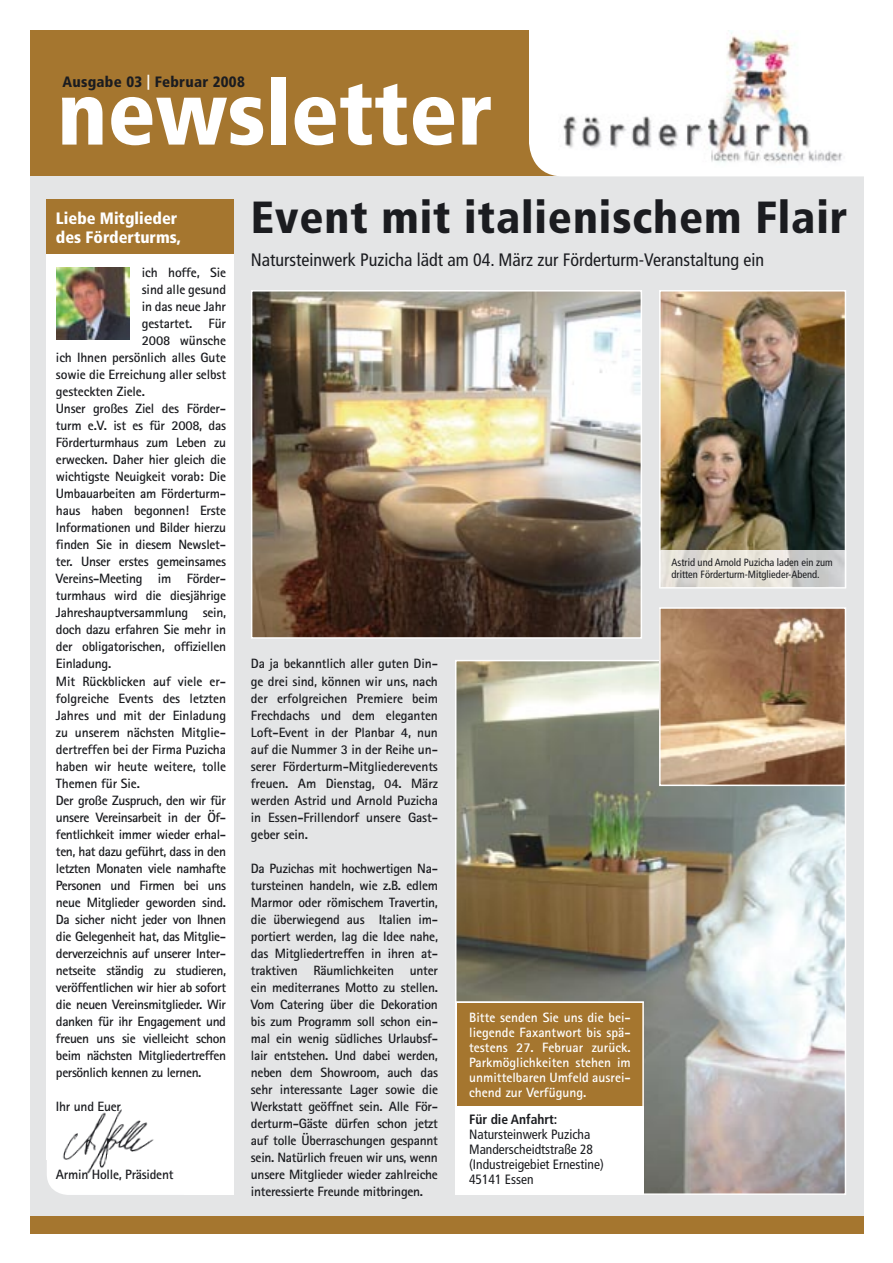
<style>
.page{position:relative;width:893px;height:1263px;background:#fff}
.page>*{position:absolute;margin:0;border:0;box-sizing:border-box;transform-origin:0 0}
.t1{font:900 condensed 90px "Frutiger";color:#fff}
.t2{font:900 condensed 45px "Frutiger";letter-spacing:.02em;color:#1b1c20}
.t3{font:condensed 18px "Frutiger";color:#1b1c20}
.t4{font:900 condensed 16.5px/19.8px "Frutiger";color:#fff}
.t5{font:900 condensed 15px "Frutiger";letter-spacing:.02em;color:#1b1c20}
.t6{font:700 13.5px/17px "AT Rotis Sans Serif";letter-spacing:-.02em;color:#1b1c20;text-align:justify}
.t7{font:700 13.5px/15px "AT Rotis Sans Serif";color:#fff;text-align:justify}
.t8{font:condensed 13.5px/15px "Frutiger";color:#1b1c20}
.t9{font:700 condensed 13.5px "Frutiger";color:#1b1c20}
.t10{font:condensed 10.5px/12.6px "Frutiger";color:#1b1c20}
.s1{color:#fff}
</style>
<div class="page">
<div style="left:30px;top:30px;width:833px;height:1196px;background:#e4e5e6"></div>
<div style="left:47px;top:942px;width:187px;height:253px;background:#fff;border-radius:21px"></div>
<div style="left:47px;top:199px;width:187px;height:961px;background:#fff"></div>
<div style="left:47px;top:199px;width:187px;height:54px;background:#a5762f"></div>
<div style="left:30px;top:30px;width:833px;height:146px;background:#a5762f"></div>
<div style="left:529px;top:30px;width:334px;height:146px;background:#fff"></div>
<div style="left:30px;top:1216px;width:833px;height:17px;background:#a5762f"></div>
<img style="left:559px;top:31px;width:291px;height:136px">
<div style="left:184px;top:1132px;width:50px;height:63px;background:#fff"></div>
<img style="left:62px;top:1109px;width:92px;height:65px">
<img style="left:56px;top:267px;width:73px;height:73px">
<img style="left:251px;top:290px;width:391px;height:349px">
<img style="left:455px;top:660px;width:391px;height:535px">
<img style="left:659px;top:290px;width:187px;height:260px">
<svg style="left:659px;top:550px;width:187px;height:38px"></svg>
<svg style="left:659px;top:607px;width:187px;height:179px;background:#af8b6c"></svg>
<svg style="left:455px;top:1001px;width:189px;height:194px;background:#d1b995"></svg>
<p class="t5" style="left:62px;top:73px;width:184px">Ausgabe 03 <span class="s1">|</span> Februar 2008</p>
<h1 class="t1" style="left:57px;top:59px;width:437px">newsletter</h1>
<p class="t4" style="left:56px;top:208px;width:127px">Liebe Mitglieder des Förderturms,</p>
<p class="t6" style="left:142px;top:264px;width:86px">ich hoffe, Sie</p>
<p class="t6" style="left:142px;top:281px;width:86px">sind alle gesund</p>
<p class="t6" style="left:142px;top:298px;width:86px">in das neue Jahr</p>
<p class="t6" style="left:142px;top:315px;width:86px">gestartet. Für</p>
<p class="t6" style="left:142px;top:332px;width:86px">2008 wünsche</p>
<p class="t6" style="left:56px;top:349px;width:172px">ich Ihnen persönlich alles Gute</p>
<p class="t6" style="left:56px;top:366px;width:172px">sowie die Erreichung aller selbst</p>
<p class="t6" style="left:56px;top:383px;width:91px">gesteckten Ziele.</p>
<p class="t6" style="left:56px;top:400px;width:172px">Unser großes Ziel des Förder-</p>
<p class="t6" style="left:56px;top:417px;width:172px">turm e.V. ist es für 2008, das</p>
<p class="t6" style="left:56px;top:434px;width:172px">Förderturmhaus zum Leben zu</p>
<p class="t6" style="left:56px;top:451px;width:172px">erwecken. Daher hier gleich die</p>
<p class="t6" style="left:56px;top:468px;width:172px">wichtigste Neuigkeit vorab: Die</p>
<p class="t6" style="left:56px;top:485px;width:172px">Umbauarbeiten am Förderturm-</p>
<p class="t6" style="left:56px;top:502px;width:172px">haus haben begonnen! Erste</p>
<p class="t6" style="left:56px;top:519px;width:172px">Informationen und Bilder hierzu</p>
<p class="t6" style="left:56px;top:536px;width:172px">finden Sie in diesem Newslet-</p>
<p class="t6" style="left:56px;top:553px;width:172px">ter. Unser erstes gemeinsames</p>
<p class="t6" style="left:56px;top:570px;width:172px">Vereins-Meeting im Förder-</p>
<p class="t6" style="left:56px;top:587px;width:172px">turmhaus wird die diesjährige</p>
<p class="t6" style="left:56px;top:604px;width:172px">Jahreshauptversammlung sein,</p>
<p class="t6" style="left:56px;top:621px;width:172px">doch dazu erfahren Sie mehr in</p>
<p class="t6" style="left:56px;top:638px;width:172px">der obligatorischen, offiziellen</p>
<p class="t6" style="left:56px;top:655px;width:57px">Einladung.</p>
<p class="t6" style="left:56px;top:672px;width:172px">Mit Rückblicken auf viele er-</p>
<p class="t6" style="left:56px;top:689px;width:172px">folgreiche Events des letzten</p>
<p class="t6" style="left:56px;top:706px;width:172px">Jahres und mit der Einladung</p>
<p class="t6" style="left:56px;top:723px;width:172px">zu unserem nächsten Mitglie-</p>
<p class="t6" style="left:56px;top:740px;width:172px">dertreffen bei der Firma Puzicha</p>
<p class="t6" style="left:56px;top:757px;width:172px">haben wir heute weitere, tolle</p>
<p class="t6" style="left:56px;top:774px;width:86px">Themen für Sie.</p>
<p class="t6" style="left:56px;top:791px;width:172px">Der große Zuspruch, den wir für</p>
<p class="t6" style="left:56px;top:808px;width:172px">unsere Vereinsarbeit in der Öf-</p>
<p class="t6" style="left:56px;top:825px;width:172px">fentlichkeit immer wieder erhal-</p>
<p class="t6" style="left:56px;top:842px;width:172px">ten, hat dazu geführt, dass in den</p>
<p class="t6" style="left:56px;top:859px;width:172px">letzten Monaten viele namhafte</p>
<p class="t6" style="left:56px;top:876px;width:172px">Personen und Firmen bei uns</p>
<p class="t6" style="left:56px;top:893px;width:172px">neue Mitglieder geworden sind.</p>
<p class="t6" style="left:56px;top:910px;width:172px">Da sicher nicht jeder von Ihnen</p>
<p class="t6" style="left:56px;top:927px;width:172px">die Gelegenheit hat, das Mitglie-</p>
<p class="t6" style="left:56px;top:944px;width:172px">derverzeichnis auf unserer Inter-</p>
<p class="t6" style="left:56px;top:961px;width:172px">netseite ständig zu studieren,</p>
<p class="t6" style="left:56px;top:978px;width:172px">veröffentlichen wir hier ab sofort</p>
<p class="t6" style="left:56px;top:995px;width:172px">die neuen Vereinsmitglieder. Wir</p>
<p class="t6" style="left:56px;top:1012px;width:172px">danken für ihr Engagement und</p>
<p class="t6" style="left:56px;top:1029px;width:172px">freuen uns sie vielleicht schon</p>
<p class="t6" style="left:56px;top:1046px;width:172px">beim nächsten Mitgliedertreffen</p>
<p class="t6" style="left:56px;top:1063px;width:147px">persönlich kennen zu lernen.</p>
<p class="t6" style="left:56px;top:1097px;width:67px">Ihr und Euer</p>
<p class="t6" style="left:56px;top:1165px;width:119px">Armin Holle, Präsident</p>
<h2 class="t2" style="left:251px;top:190px;width:598px">Event mit italienischem Flair</h2>
<h3 class="t3" style="left:251px;top:249px;width:515px">Natursteinwerk Puzicha lädt am 04. März zur Förderturm-Veranstaltung ein</h3>
<p class="t6" style="left:251px;top:655px;width:189px">Da ja bekanntlich aller guten Din&shy;ge drei sind, können wir uns, nach der erfolgreichen Premiere beim Frechdachs und dem eleganten Loft-Event in der Planbar 4, nun auf die Nummer 3 in der Reihe un&shy;serer Förderturm-Mitgliederevents freuen. Am Dienstag, 04. März werden Astrid und Arnold Puzicha in Essen-Frillendorf unsere Gast&shy;geber sein.</p>
<p class="t6" style="left:251px;top:859px;width:189px">Da Puzichas mit hochwertigen Na&shy;tursteinen handeln, wie z.B. edlem Marmor oder römischem Travertin, die überwiegend aus Italien im&shy;portiert werden, lag die Idee nahe, das Mitgliedertreffen in ihren at&shy;traktiven Räumlichkeiten unter ein mediterranes Motto zu stellen.<br>Vom Catering über die Dekoration bis zum Programm soll schon ein&shy;mal ein wenig südliches Urlaubsf&shy;lair entstehen. Und dabei werden, neben dem Showroom, auch das sehr interessante Lager sowie die Werkstatt geöffnet sein. Alle För&shy;derturm-Gäste dürfen schon jetzt auf tolle Überraschungen gespannt sein. Natürlich freuen wir uns, wenn unsere Mitglieder wieder zahlreiche interessierte Freunde mitbringen.</p>
<p class="t7" style="left:469px;top:1009px;width:163px">Bitte senden Sie uns die bei&shy;liegende Faxantwort bis spä&shy;testens 27. Februar zurück.<br>Parkmöglichkeiten stehen im unmittelbaren Umfeld ausrei&shy;chend zur Verfügung.</p>
<p class="t9" style="left:469px;top:1111px;width:90px">Für die Anfahrt:</p>
<p class="t8" style="left:469px;top:1127px;width:136px">Natursteinwerk Puzicha<br>Manderscheidtstraße 28 (Industreigebiet Ernestine)<br>45141 Essen</p>
<p class="t10" style="left:672px;top:556px;width:163px">Astrid und Arnold Puzicha laden ein zum dritten Förderturm-Mitglieder-Abend.</p>
</div>
